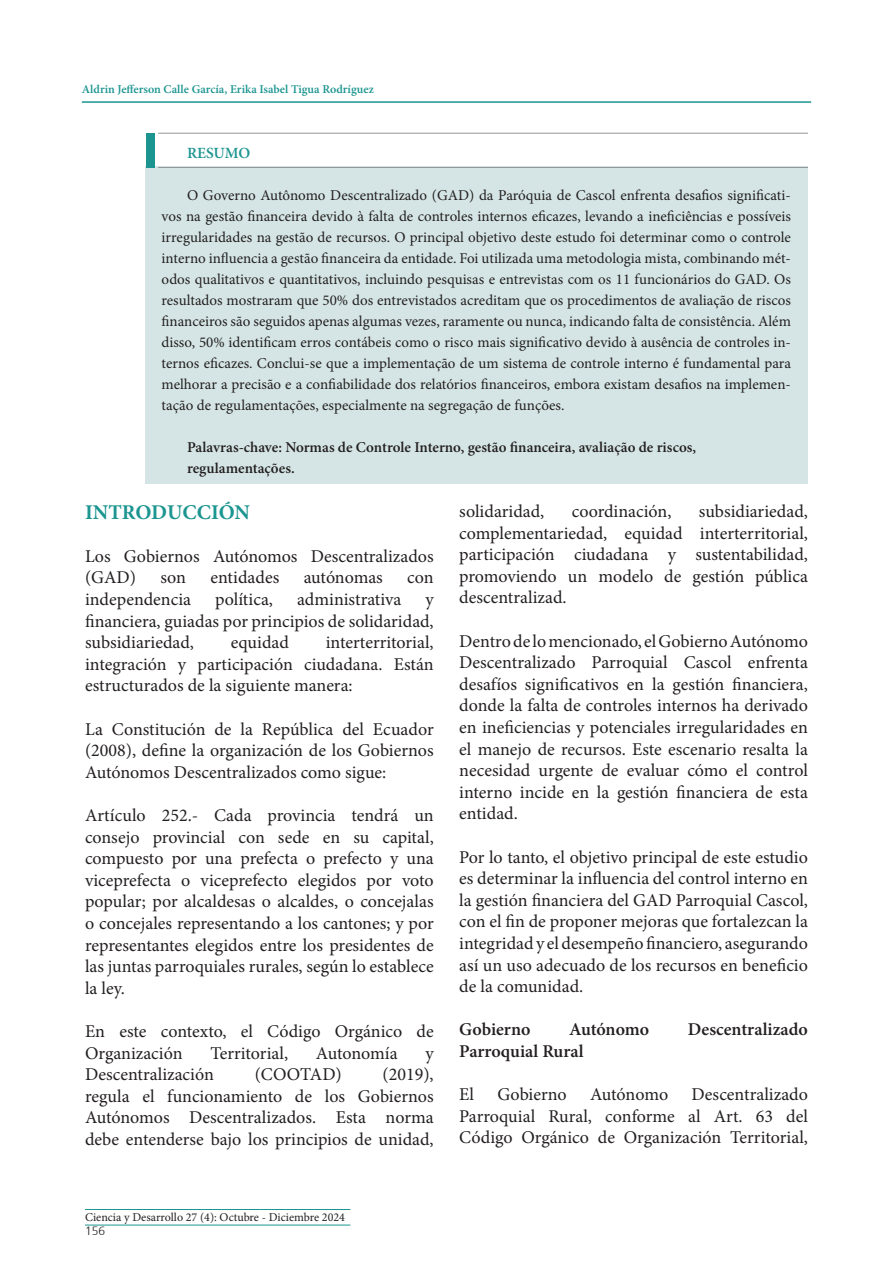
<style>
.page{position:relative;width:893px;height:1263px;background:#fff}
.page>*{position:absolute;margin:0;border:0;box-sizing:border-box;transform-origin:0 0}
.t1{font:700 21px "Minion Pro";color:#1c9590}
.t2{font:18px/21.6px "Minion Pro";color:#231f20;text-align:justify}
.t3{font:600 18px "Minion Pro";color:#231f20}
.t4{font:600 15.6px "Minion Pro";letter-spacing:-.005em;color:#1c9590}
.t5{font:15px/21px "Minion Pro";color:#231f20;text-align:justify}
.t6{font:600 15px "Minion Pro";color:#231f20}
.t7{font:600 12px "Minion Pro";color:#1c9590}
.t8{font:12px "Minion Pro";color:#231f20}
.t9{font:300 12px "Frutiger";color:#231f20}
</style>
<div class="page">
<hr style="left:82px;top:101px;width:729px;height:2px;background:#1c9590">
<hr style="left:85px;top:1209px;width:265px;height:1px;background:#1c9590">
<hr style="left:85px;top:1225px;width:265px;height:1px;background:#1c9590">
<div style="left:146px;top:166px;width:662px;height:317px;background:#d5e5e5"></div>
<div style="left:146px;top:133px;width:8px;height:35px;background:#1c9590"></div>
<hr style="left:158px;top:133px;width:650px;height:1px;background:#939598">
<hr style="left:158px;top:167px;width:650px;height:1px;background:#939598">
<p class="t7" style="left:82px;top:80px;width:294px">Aldrin Jefferson Calle García, Erika Isabel Tigua Rodríguez</p>
<p class="t4" style="left:187px;top:142px;width:65px">RESUMO</p>
<p class="t5" style="left:162px;top:185px;width:631px;text-indent:26px">O Governo Autônomo Descentralizado (GAD) da Paróquia de Cascol enfrenta desafios significati&shy;vos na gestão financeira devido à falta de controles internos eficazes, levando a ineficiências e possíveis irregularidades na gestão de recursos. O principal objetivo deste estudo foi determinar como o controle interno influencia a gestão financeira da entidade. Foi utilizada uma metodologia mista, combinando mét&shy;odos qualitativos e quantitativos, incluindo pesquisas e entrevistas com os 11 funcionários do GAD. Os resultados mostraram que 50% dos entrevistados acreditam que os procedimentos de avaliação de riscos financeiros são seguidos apenas algumas vezes, raramente ou nunca, indicando falta de consistência. Além disso, 50% identificam erros contábeis como o risco mais significativo devido à ausência de controles in&shy;ternos eficazes. Conclui-se que a implementação de um sistema de controle interno é fundamental para melhorar a precisão e a confiabilidade dos relatórios financeiros, embora existam desafios na implemen&shy;tação de regulamentações, especialmente na segregação de funções.</p>
<p class="t6" style="left:187px;top:437px;width:511px">Palavras-chave: Normas de Controle Interno, gestão financeira, avaliação de riscos,</p>
<p class="t6" style="left:187px;top:458px;width:109px">regulamentações.</p>
<p class="t1" style="left:85px;top:498px;width:167px">INTRODUCCIÓN</p>
<p class="t2" style="left:85px;top:545px;width:350px">Los Gobiernos Autónomos Descentralizados (GAD)</p>
<p class="t2" style="left:160px;top:567px;width:27px">son</p>
<p class="t2" style="left:210px;top:567px;width:70px">entidades</p>
<p class="t2" style="left:304px;top:567px;width:81px">autónomas</p>
<p class="t2" style="left:407px;top:567px;width:28px">con</p>
<p class="t2" style="left:85px;top:588px;width:108px">independencia</p>
<p class="t2" style="left:215px;top:588px;width:59px">política,</p>
<p class="t2" style="left:297px;top:588px;width:106px">administrativa</p>
<p class="t2" style="left:85px;top:588px;width:350px;text-indent:340px">y financiera, guiadas por principios de solidaridad, subsidiariedad,</p>
<p class="t2" style="left:85px;top:632px;width:350px;text-indent:241px">interterritorial, integración y participación ciudadana. Están estructurados de la siguiente manera:</p>
<p class="t2" style="left:85px;top:718px;width:350px">La Constitución de la República del Ecuador (2008), define la organización de los Gobiernos Autónomos Descentralizados como sigue:</p>
<p class="t2" style="left:85px;top:804px;width:350px">Artículo 252.- Cada provincia tendrá un consejo provincial con sede en su capital, compuesto por una prefecta o prefecto y una viceprefecta o viceprefecto elegidos por voto popular; por alcaldesas o alcaldes, o concejalas o concejales representando a los cantones; y por representantes elegidos entre los presidentes de las juntas parroquiales rurales, según lo establece la ley.</p>
<p class="t2" style="left:85px;top:1020px;width:350px">En este contexto, el Código Orgánico de<br>Organización</p>
<p class="t2" style="left:231px;top:632px;width:60px">equidad</p>
<p class="t2" style="left:210px;top:1042px;width:79px">Territorial,</p>
<p class="t2" style="left:316px;top:1042px;width:83px">Autonomía</p>
<p class="t2" style="left:425px;top:1042px;width:10px">y</p>
<p class="t2" style="left:85px;top:1064px;width:130px">Descentralización</p>
<p class="t2" style="left:255px;top:1064px;width:89px">(COOTAD)</p>
<p class="t2" style="left:85px;top:1064px;width:350px;text-indent:298px">(2019), regula el funcionamiento de los Gobiernos Autónomos Descentralizados. Esta norma debe entenderse bajo los principios de unidad,</p>
<p class="t8" style="left:85px;top:1209px;width:261px">Ciencia y Desarrollo 27 (4): Octubre - Diciembre 2024</p>
<p class="t9" style="left:85px;top:1222px;width:22px">156</p>
<p class="t2" style="left:459px;top:500px;width:350px;text-indent:240px">subsidiariedad, complementariedad, equidad interterritorial, participación ciudadana y sustentabilidad, promoviendo un modelo de gestión pública descentralizad.</p>
<p class="t2" style="left:459px;top:630px;width:350px">Dentro de lo mencionado, el Gobierno Autónomo Descentralizado Parroquial Cascol enfrenta desafíos significativos en la gestión financiera, donde la falta de controles internos ha derivado en ineficiencias y potenciales irregularidades en el manejo de recursos. Este escenario resalta la necesidad urgente de evaluar cómo el control interno incide en la gestión financiera de esta entidad.</p>
<p class="t2" style="left:459px;top:846px;width:350px">Por lo tanto, el objetivo principal de este estudio es determinar la influencia del control interno en la gestión financiera del GAD Parroquial Cascol, con el fin de proponer mejoras que fortalezcan la integridad y el desempeño financiero, asegurando así un uso adecuado de los recursos en beneficio de la comunidad.</p>
<p class="t3" style="left:459px;top:1017px;width:73px">Gobierno</p>
<p class="t3" style="left:569px;top:1017px;width:82px">Autónomo</p>
<p class="t3" style="left:688px;top:1017px;width:121px">Descentralizado</p>
<p class="t3" style="left:459px;top:1039px;width:126px">Parroquial Rural</p>
<p class="t2" style="left:459px;top:1084px;width:16px">El</p>
<p class="t2" style="left:498px;top:1084px;width:71px">Gobierno</p>
<p class="t2" style="left:590px;top:1084px;width:79px">Autónomo</p>
<p class="t2" style="left:459px;top:500px;width:87px">solidaridad,</p>
<p class="t2" style="left:572px;top:500px;width:101px">coordinación,</p>
<p class="t2" style="left:459px;top:1084px;width:350px;text-indent:232px">Descentralizado Parroquial Rural, conforme al Art. 63 del Código Orgánico de Organización Territorial,</p>
</div>
